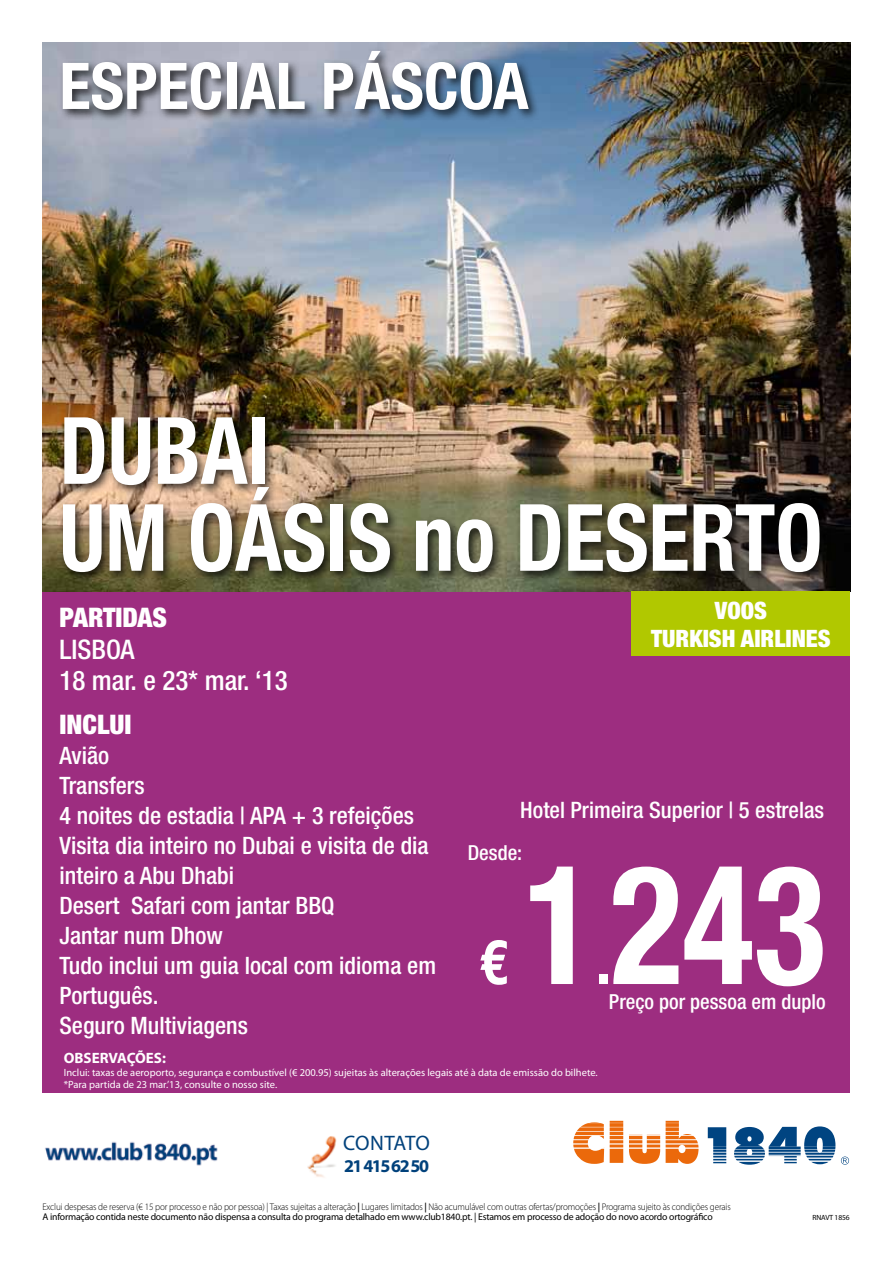
<style>
.page{position:relative;width:893px;height:1263px;background:#fff}
.page>*{position:absolute;margin:0;border:0;box-sizing:border-box;transform-origin:0 0}
.t1{font:700 condensed 165.9px "Helvetica Neue";color:#fff;scale:.9 1}
.t2{font:700 condensed 93px/87px "Helvetica Neue";color:#fff;scale:.91 1}
.t3{font:700 condensed 64.5px "Helvetica Neue";color:#fff}
.t4{font:700 condensed 62.25px "Helvetica Neue";color:#fff}
.t5{font:500 condensed 27px/31.5px "Helvetica Neue";color:#fff}
.t6{font:900 condensed 27px "Helvetica Neue";color:#fff}
.t7{font:500 condensed 24px/30px "Helvetica Neue";color:#fff}
.t8{font:900 condensed 24px/28.5px "Helvetica Neue";color:#fff;text-align:right}
.t9{font:500 condensed 22.65px "Helvetica Neue";color:#fff}
.t10{font:21px "Myriad Pro";color:#00417b}
.t11{font:500 condensed 20.7px "Helvetica Neue";color:#fff}
.t12{font:700 18px "Myriad Pro";letter-spacing:-.08em;color:#00417b}
.t13{font:700 15px "Myriad Pro";color:#fff}
.t14{font:10.5px/12.6px "Myriad Pro";color:#fff}
.t15{font:300 9.75px/10.5px "Myriad Pro";letter-spacing:-.015em;color:#000;scale:.94 1}
.t16{font:7.5px "Myriad Pro";letter-spacing:-.02em;color:#000}
.s1{font-weight:600}
.s2{font-weight:400}
</style>
<div class="page">
<div style="left:43px;top:43px;width:807px;height:1050px;background:#9d2d80"></div>
<img style="left:43px;top:43px;width:807px;height:548px">
<svg style="left:573px;top:1120px;width:277px;height:45px"></svg>
<img style="left:45px;top:1136px;width:292px;height:42px">
<div style="left:59px;top:413px;width:773px;height:171px;background:#000;opacity:.75"></div>
<div style="left:631px;top:591px;width:219px;height:65px;background:#b1c800"></div>
<div style="left:59px;top:47px;width:481px;height:75px;background:#000;opacity:.75"></div>
<h3 class="t3" style="left:60px;top:47px;width:471px">ESPECIAL PÁSCOA</h3>
<h2 class="t2" style="left:60px;top:406px;width:833px">DUBAI<br>UM OÁSIS NO DESERTO</h2>
<h3 class="t8" style="left:651px;top:596px;width:116px">VOOS<br>TURKIS H AIRLIN</h3>
<h3 class="t6" style="left:60px;top:601px;width:109px">PARTIDAS</h3>
<h3 class="t5" style="left:60px;top:633px;width:230px">Lisboa<br>18 mar. e 23* mar. ‘13</h3>
<h3 class="t6" style="left:60px;top:707px;width:74px">INCLUI</h3>
<h3 class="t7" style="left:60px;top:740px;width:378px">Avião<br>Transfers<br>4 noites de estadia | APA + 3 refeições<br>Visita dia inteiro no Dubai e visita de dia inteiro a Abu Dhabi<br>Desert Safari com jantar BBQ<br>Jantar num Dhow<br>Tudo inclui um guia local com idioma em<br>Português.<br>Seguro Multiviagens</h3>
<h3 class="t8" style="left:806px;top:624px;width:25px">ES</h3>
<h3 class="t9" style="left:520px;top:796px;width:305px">Hotel Primeira Superior | 5 estrelas</h3>
<h3 class="t11" style="left:468px;top:840px;width:56px">Desde:</h3>
<h1 class="t1" style="left:524px;top:824px;width:337px">1243</h1>
<h3 class="t4" style="left:479px;top:924px;width:31px">€</h3>
<h3 class="t4" style="left:596px;top:924px;width:16px">.</h3>
<h3 class="t11" style="left:609px;top:989px;width:218px">Preço por pessoa em duplo</h3>
<h3 class="t13" style="left:64px;top:1048px;width:104px">OBSERVAÇÕES:</h3>
<p class="t14" style="left:64px;top:1065px;width:535px">Inclui: taxas de aeroporto, segurança e combustível (€ 200.95) sujeitas às alterações legais até à data de emissão do bilhete. *Para partida de 23 mar.’13, consulte o nosso site.</p>
<h3 class="t10" style="left:343px;top:1130px;width:40px">contat</h3>
<h3 class="t10" style="left:416px;top:1130px;width:16px">o</h3>
<h3 class="t12" style="left:344px;top:1154px;width:86px">21 415 62 50</h3>
<p class="t15" style="left:43px;top:1201px;width:734px">Exclui despesas de reserva (€ 15 por processo e não por pessoa) | Taxas sujeitas a alteração <span class="s1">|</span> Lugares limitados <span class="s1">|</span> Não acumulável com outras ofertas/promoções <span class="s1">|</span> Programa sujeito às condições gerais<br><span class="s2">A informação contida neste documento não dispensa a consulta do programa detalhado em www.club1840.pt. | Estamos em processo de adoção do novo acordo ortográfico</span></p>
<p class="t16" style="left:813px;top:1213px;width:38px">RNAVT 1856</p>
</div>
